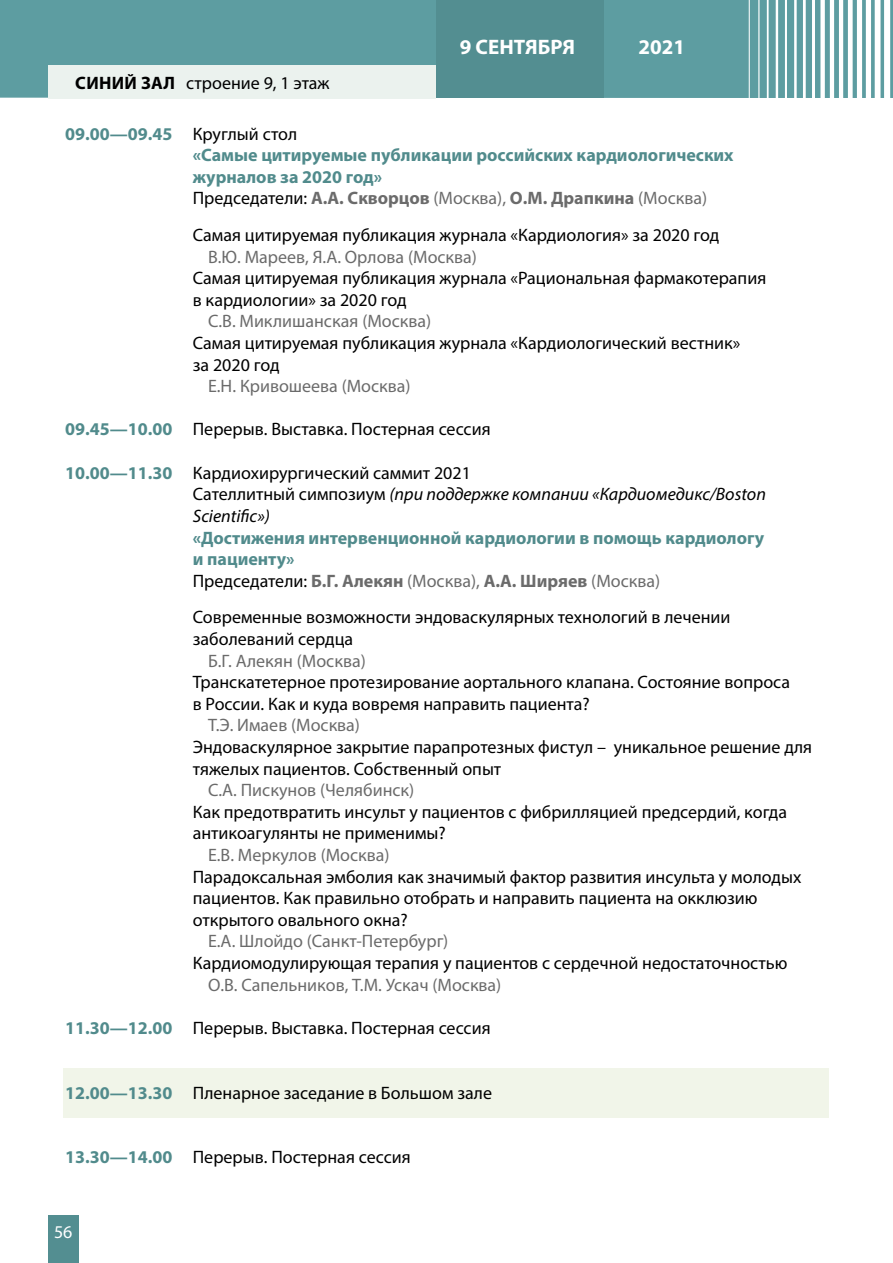
<style>
.page{position:relative;width:893px;height:1263px;background:#fff}
.page>*{position:absolute;margin:0;border:0;box-sizing:border-box;transform-origin:0 0}
.t1{font:700 21px "Myriad Pro";color:#fff}
.t2{font:18px/21.6px "Myriad Pro";color:#000}
.t3{font:700 18px/21.6px "Myriad Pro";color:#518b8c}
.t4{font:18px "Myriad Pro";color:#6b6b6b}
.t5{font:italic 18px/21.6px "Myriad Pro";color:#000}
.t6{font:18px "Myriad Pro";color:#fff}
.s1{font-weight:700}
.s2{font-weight:400;color:#000}
.s3{color:#6b6b6b}
.s4{font-weight:400;color:#6b6b6b}
.s5{font-weight:700;color:#518b8c}
.s6{font-weight:700;font-style:normal;color:#518b8c}
.s7{font-style:normal}
</style>
<div class="page">
<svg style="left:0;top:0;width:893px;height:98px;background:#6da6aa"></svg>
<div style="left:436px;top:0;width:168px;height:98px;background:#538e91"></div>
<div style="left:48px;top:66px;width:388px;height:33px;background:#ebf2ee"></div>
<div style="left:48px;top:1215px;width:31px;height:48px;background:#538e91"></div>
<div style="left:64px;top:1068px;width:765px;height:49px;background:#f1f5e9"></div>
<p class="t1" style="left:460px;top:33px;width:117px">9 СЕНТЯБРЯ</p>
<p class="t1" style="left:639px;top:33px;width:48px">2021</p>
<p class="t2" style="left:75px;top:72px;width:256px"><span class="s1">СИНИЙ ЗАЛ</span> строение 9, 1 этаж</p>
<p class="t3" style="left:193px;top:122px;width:542px;text-indent:-128px">09.00—09.45 <span class="s2">Круглый стол<br></span>«Самые цитируемые публикации российских кардиологических журналов за 2020 год»<br><span class="s2">Председатели:</span> <span class="s3">А.А. Скворцов</span> <span class="s4">(Москва),</span> <span class="s3">О.М. Драпкина</span> <span class="s4">(Москва)</span></p>
<p class="t2" style="left:193px;top:224px;width:528px">Самая цитируемая публикация журнала «Кардиология» за 2020 год</p>
<p class="t4" style="left:208px;top:246px;width:270px">В.Ю. Мареев, Я.А. Орлова (Москва)</p>
<p class="t2" style="left:193px;top:267px;width:575px">Самая цитируемая публикация журнала «Рациональная фармакотерапия в кардиологии» за 2020 год</p>
<p class="t4" style="left:208px;top:310px;width:225px">С.В. Миклишанская (Москва)</p>
<p class="t2" style="left:193px;top:332px;width:549px">Самая цитируемая публикация журнала «Кардиологический вестник» за 2020 год</p>
<p class="t4" style="left:208px;top:375px;width:204px">Е.Н. Кривошеева (Москва)</p>
<p class="t2" style="left:65px;top:418px;width:427px"><span class="s5">09.45—10.00</span> Перерыв. Выставка. Постерная сессия</p>
<p class="t5" style="left:193px;top:462px;width:575px;text-indent:-128px"><span class="s6">10.00—11.30</span> <span class="s7">Кардиохирургический саммит 2021<br>Сателлитный симпозиум</span> (при поддержке компании «Кардиомедикс/Boston<br>Scientific»)</p>
<p class="t3" style="left:193px;top:526px;width:573px">«Достижения интервенционной кардиологии в помощь кардиологу и пациенту»<br><span class="s2">Председатели:</span> <span class="s3">Б.Г. Алекян</span> <span class="s4">(Москва),</span> <span class="s3">А.А. Ширяев</span> <span class="s4">(Москва)</span></p>
<p class="t2" style="left:193px;top:606px;width:539px">Современные возможности эндоваскулярных технологий в лечении заболеваний сердца</p>
<p class="t4" style="left:208px;top:649px;width:159px">Б.Г. Алекян (Москва)</p>
<p class="t2" style="left:193px;top:671px;width:599px">Транскатетерное протезирование аортального клапана. Состояние вопроса в России. Как и куда вовремя направить пациента?</p>
<p class="t4" style="left:208px;top:714px;width:154px">Т.Э. Имаев (Москва)</p>
<p class="t2" style="left:193px;top:736px;width:621px">Эндоваскулярное закрытие парапротезных фистул – уникальное решение для тяжелых пациентов. Собственный опыт</p>
<p class="t4" style="left:208px;top:779px;width:208px">С.А. Пискунов (Челябинск)</p>
<p class="t2" style="left:193px;top:801px;width:596px">Как предотвратить инсульт у пациентов с фибрилляцией предсердий, когда антикоагулянты не применимы?</p>
<p class="t4" style="left:208px;top:844px;width:183px">Е.В. Меркулов (Москва)</p>
<p class="t2" style="left:193px;top:865px;width:610px">Парадоксальная эмболия как значимый фактор развития инсульта у молодых пациентов. Как правильно отобрать и направить пациента на окклюзию открытого овального окна?</p>
<p class="t4" style="left:208px;top:930px;width:242px">Е.А. Шлойдо (Санкт-Петербург)</p>
<p class="t2" style="left:193px;top:952px;width:596px">Кардиомодулирующая терапия у пациентов с сердечной недостаточностью</p>
<p class="t4" style="left:208px;top:973px;width:295px">О.В. Сапельников, Т.М. Ускач (Москва)</p>
<p class="t2" style="left:65px;top:1017px;width:427px"><span class="s5">11.30—12.00</span> Перерыв. Выставка. Постерная сессия</p>
<p class="t2" style="left:65px;top:1081px;width:428px"><span class="s5">12.00—13.30</span> Пленарное заседание в Большом зале</p>
<p class="t2" style="left:65px;top:1146px;width:347px"><span class="s5">13.30—14.00</span> Перерыв. Постерная сессия</p>
<p class="t6" style="left:54px;top:1220px;width:20px">56</p>
</div>
